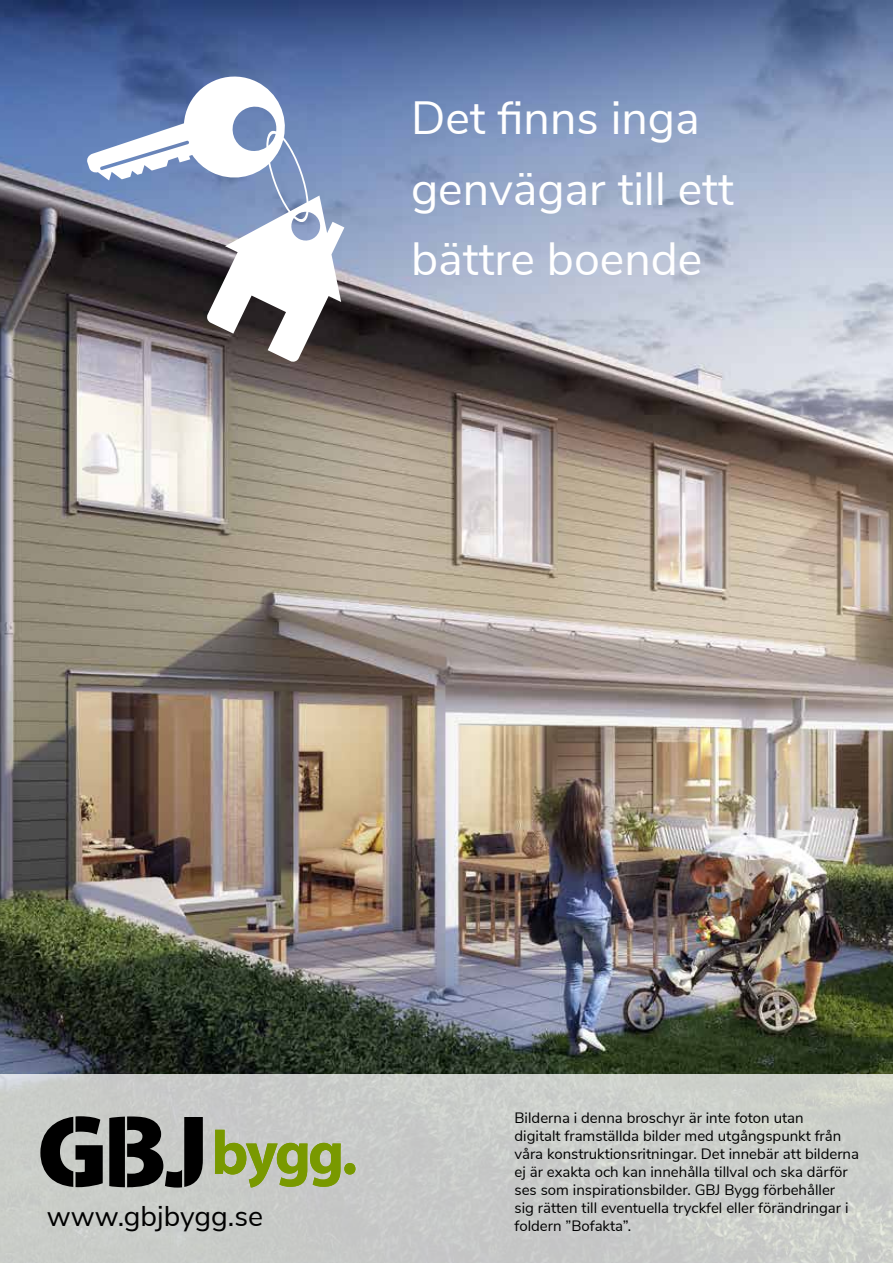
<style>
.page{position:relative;width:893px;height:1263px;background:#fff}
.page>*{position:absolute;margin:0;border:0;box-sizing:border-box;transform-origin:0 0}
.t1{font:46.5px/70.5px "Nunito Sans";color:#fff}
.t2{font:28.5px "Nunito Sans";color:#000}
.t3{font:15px/18px "Nunito Sans";color:#000}
</style>
<div class="page">
<img style="left:0;top:0;width:893px;height:1075px">
<svg style="left:86px;top:69px;width:258px;height:294px"></svg>
<div style="left:0;top:1075px;width:893px;height:188px;background:#c9ccc9"></div>
<svg style="left:109px;top:1116px;width:94px;height:71px"></svg>
<svg style="left:40px;top:1116px;width:63px;height:71px"></svg>
<svg style="left:215px;top:1130px;width:140px;height:57px"></svg>
<div style="left:344px;top:1163px;width:11px;height:11px;background:#799900;border-radius:50%"></div>
<h1 class="t1" style="left:411px;top:80px;width:324px">Det finns inga genvägar till ett bättre boende</h1>
<h2 class="t2" style="left:47px;top:1195px;width:218px">www.gbjbygg.se</h2>
<p class="t3" style="left:514px;top:1107px;width:346px">Bilderna i denna broschyr är inte foton utan<br>digitalt framställda bilder med utgångspunkt från våra konstruktionsritningar. Det innebär att bilderna ej är exakta och kan innehålla tillval och ska därför ses som inspirationsbilder. GBJ Bygg förbehåller<br>sig rätten till eventuella tryckfel eller förändringar i foldern ”Bofakta”.</p>
</div>
